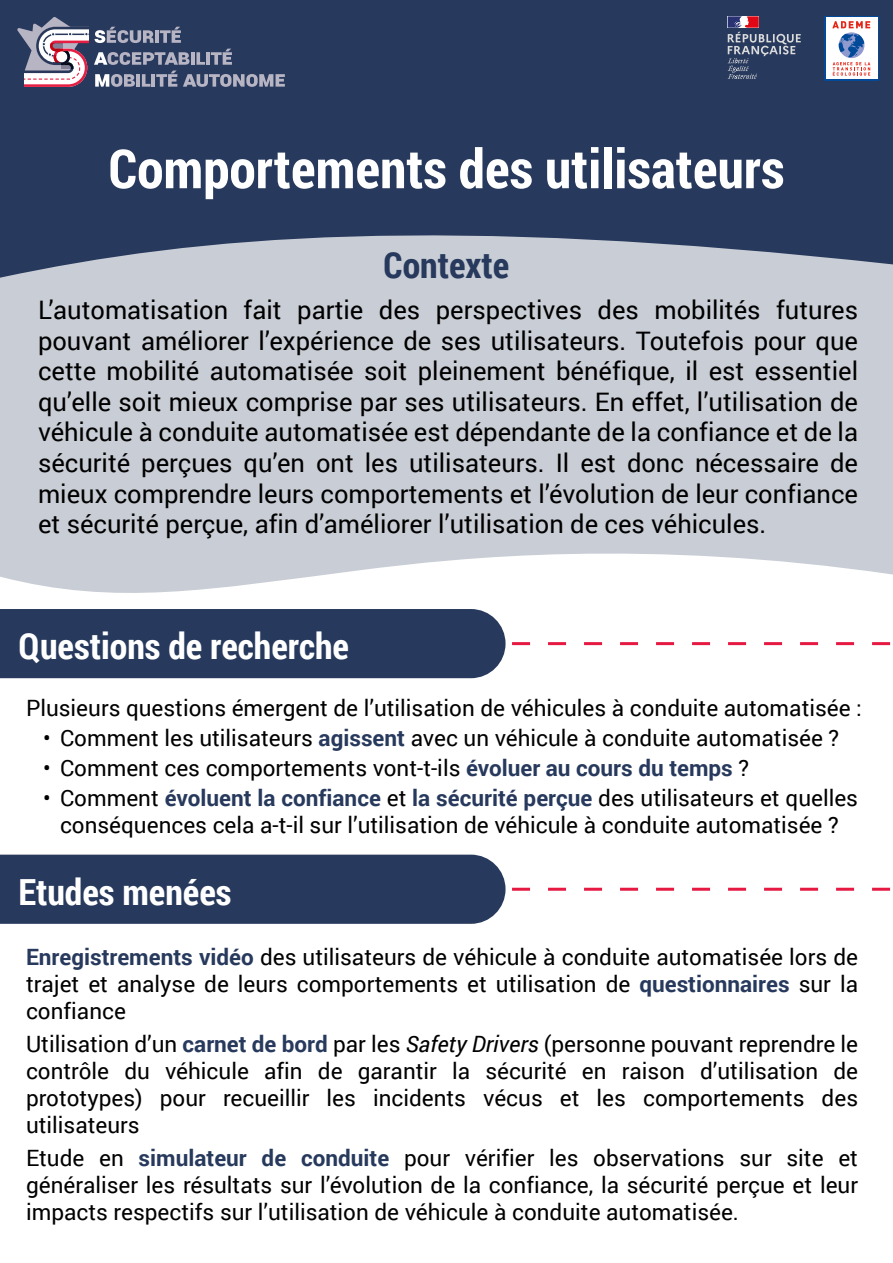
<style>
.page{position:relative;width:893px;height:1263px;background:#fff}
.page>*{position:absolute;margin:0;border:0;box-sizing:border-box;transform-origin:0 0}
.t1{font:700 54px "Roboto Condensed";color:#fff}
.t2{font:700 36px "Roboto Condensed";color:#fff}
.t3{font:700 36px "Roboto Condensed";color:#27395c}
.t4{font:25.5px/30.6px "Roboto";color:#000;text-align:justify}
.t5{font:22.5px/27px "Roboto";color:#000;text-align:justify}
.s1{font-weight:700;color:#27395c}
.s2{font-style:italic}
</style>
<div class="page">
<svg style="left:0;top:278px;width:893px;height:315px;fill:#c9cdd5"></svg>
<svg style="left:0;top:0;width:893px;height:278px;fill:#27395c"></svg>
<svg style="left:728px;top:16px;width:73px;height:63px"></svg>
<div style="left:824px;top:16px;width:55px;height:64px;background:linear-gradient(to right,#fff,#fffefe)"></div>
<svg style="left:832px;top:21px;width:38px;height:55px"></svg>
<div style="left:0;top:609px;width:505px;height:69px;background:#27395c"></div>
<svg style="left:512px;top:642px;width:379px;height:3px"></svg>
<div style="left:0;top:855px;width:505px;height:69px;background:#27395c"></div>
<svg style="left:512px;top:888px;width:379px;height:3px"></svg>
<svg style="left:95px;top:27px;width:59px;height:16px"></svg>
<hr style="left:155px;top:30px;width:4px;height:13px;background:#b7b4c4">
<svg style="left:160px;top:27px;width:21px;height:16px"></svg>
<svg style="left:94px;top:52px;width:96px;height:13px"></svg>
<hr style="left:191px;top:52px;width:4px;height:13px;background:#b7b4c4">
<svg style="left:196px;top:52px;width:9px;height:13px"></svg>
<hr style="left:206px;top:52px;width:4px;height:13px;background:#b7b4c4">
<svg style="left:211px;top:49px;width:21px;height:16px"></svg>
<svg style="left:95px;top:74px;width:40px;height:13px"></svg>
<hr style="left:136px;top:74px;width:4px;height:13px;background:#b7b4c4">
<svg style="left:142px;top:71px;width:35px;height:16px"></svg>
<svg style="left:183px;top:74px;width:102px;height:13px"></svg>
<svg style="left:17px;top:17px;width:71px;height:70px"></svg>
<h1 class="t1" style="left:109px;top:131px;width:677px">Comportements des utilisateurs</h1>
<h2 class="t3" style="left:384px;top:240px;width:127px">Contexte</h2>
<p class="t4" style="left:38px;top:294px;width:822px">L’automatisation fait partie des perspectives des mobilités futures pouvant améliorer l’expérience de ses utilisateurs. Toutefois pour que cette mobilité automatisée soit pleinement bénéfique, il est essentiel qu’elle soit mieux comprise par ses utilisateurs. En effet, l’utilisation de véhicule à conduite automatisée est dépendante de la confiance et de la sécurité perçues qu’en ont les utilisateurs. Il est donc nécessaire de mieux comprendre leurs comportements et l’évolution de leur confiance et sécurité perçue, afin d’améliorer l’utilisation de ces véhicules.</p>
<h2 class="t2" style="left:18px;top:621px;width:332px">Questions de recherche</h2>
<p class="t5" style="left:26px;top:693px;width:837px">Plusieurs questions émergent de l’utilisation de véhicules à conduite automatisée :</p>
<p class="t5" style="left:43px;top:723px;width:798px">• Comment les utilisateurs <span class="s1">agissent</span> avec un véhicule à conduite automatisée ?</p>
<p class="t5" style="left:43px;top:753px;width:708px">• Comment ces comportements vont-t-ils <span class="s1">évoluer au cours du temps</span> ?</p>
<p class="t5" style="left:43px;top:783px;width:817px;text-align:center">• Comment <span class="s1">évoluent la confiance</span> et <span class="s1">la sécurité perçue</span> des utilisateurs et quelles conséquences cela a-t-il sur l’utilisation de véhicule à conduite automatisée ?</p>
<h2 class="t2" style="left:18px;top:866px;width:215px">Etudes menées</h2>
<p class="t5" style="left:26px;top:943px;width:834px"><span class="s1">Enregistrements vidéo</span> des utilisateurs de véhicule à conduite automatisée lors de trajet et analyse de leurs comportements et utilisation de <span class="s1">questionnaires</span> sur la confiance</p>
<p class="t5" style="left:26px;top:1030px;width:834px">Utilisation d’un <span class="s1">carnet de bord</span> par les <span class="s2">Safety Drivers</span> (personne pouvant reprendre le contrôle du véhicule afin de garantir la sécurité en raison d’utilisation de prototypes) pour recueillir les incidents vécus et les comportements des utilisateurs</p>
<p class="t5" style="left:26px;top:1144px;width:834px">Etude en <span class="s1">simulateur de conduite</span> pour vérifier les observations sur site et généraliser les résultats sur l’évolution de la confiance, la sécurité perçue et leur impacts respectifs sur l’utilisation de véhicule à conduite automatisée.</p>
</div>
